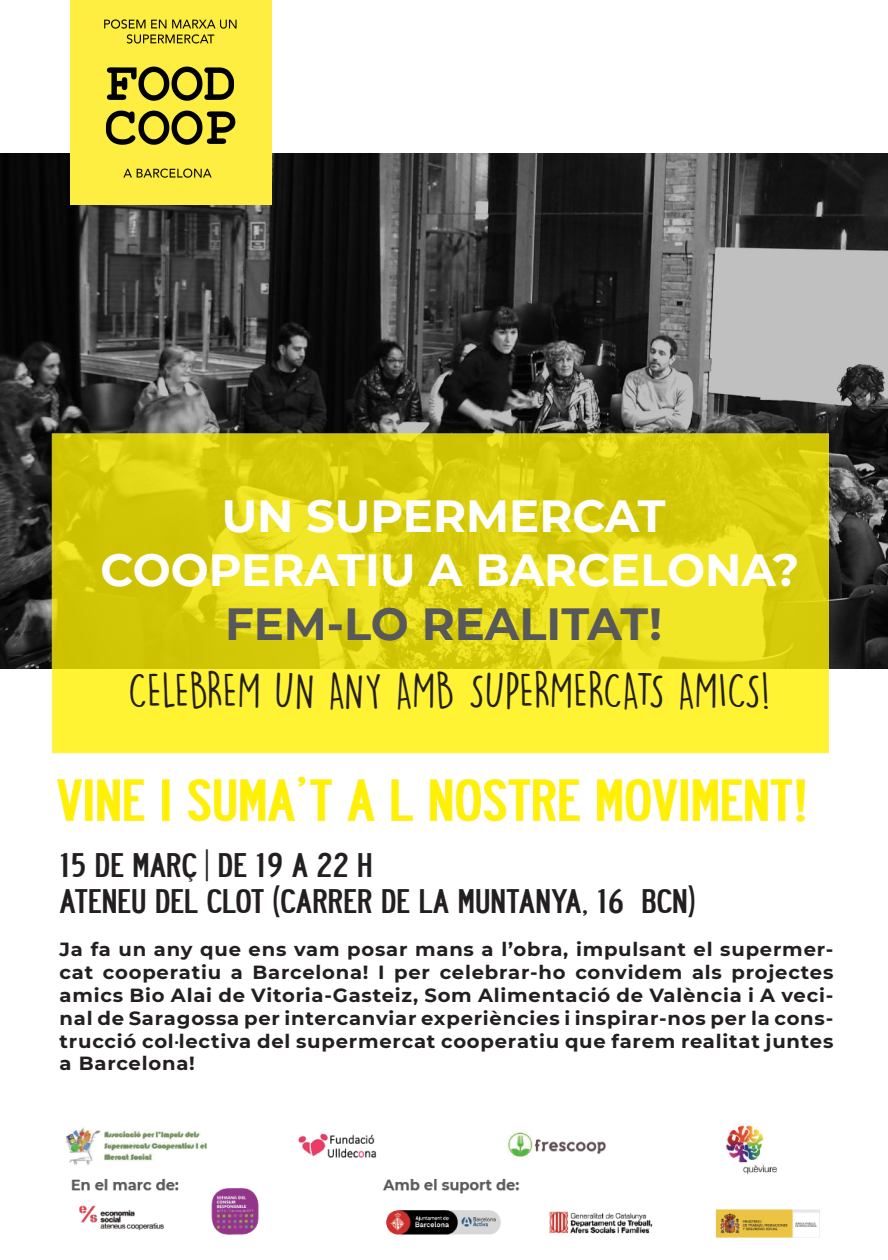
<style>
.page{position:relative;width:888px;height:1260px;background:#fff}
.page>*{position:absolute;margin:0;border:0;box-sizing:border-box;transform-origin:0 0}
.t1{font:51px "Roadway";color:#fff101;scale:1.21 1}
.t2{font:45.5px "DK Lemon Yellow Sun";color:#231f20}
.t3{font:700 45px "Montserrat";color:#fff}
.t4{font:700 45px "Montserrat";color:#57585a}
.t5{font:30px "Roadway";color:#231f20;scale:1.21 1}
.t6{font:700 19px/22.8px "Montserrat";letter-spacing:.04em;color:#231f20;text-align:justify}
</style>
<div class="page">
<img style="left:0;top:154px;width:888px;height:514px">
<img style="left:71px;top:0;width:200px;height:205px">
<svg style="left:52px;top:434px;width:777px;height:319px;background:#e5da1a"></svg>
<svg style="left:57px;top:779px;width:25px;height:42px"></svg>
<div style="left:85px;top:780px;width:7px;height:41px;border:1px solid #feee41"></div>
<svg style="left:97px;top:779px;width:47px;height:42px"></svg>
<div style="left:162px;top:780px;width:7px;height:41px;border:1px solid #feee41"></div>
<svg style="left:188px;top:777px;width:144px;height:44px"></svg>
<svg style="left:347px;top:779px;width:28px;height:42px"></svg>
<svg style="left:391px;top:779px;width:22px;height:42px"></svg>
<svg style="left:430px;top:779px;width:150px;height:42px"></svg>
<svg style="left:597px;top:779px;width:81px;height:42px"></svg>
<div style="left:681px;top:780px;width:7px;height:41px;border:1px solid #feee41"></div>
<svg style="left:693px;top:779px;width:112px;height:43px"></svg>
<img style="left:65px;top:1125px;width:755px;height:113px">
<p class="t3" style="left:222px;top:483px;width:445px">UN SUPERMERCAT</p>
<p class="t3" style="left:101px;top:537px;width:700px">COOPERATIU A BARCELONA?</p>
<p class="t4" style="left:225px;top:591px;width:439px">FEM-LO REALITAT!</p>
<p class="t2" style="left:128px;top:663px;width:644px">CELEBREM UN ANY AMB SUPERMERCATS AMICS!</p>
<p class="t1" style="left:57px;top:766px;width:622px">VINE I SUMA’T A L NOSTRE MOVIMENT!</p>
<p class="t5" style="left:59px;top:845px;width:260px">15 DE MARÇ | DE 19 A 22 H</p>
<p class="t5" style="left:59px;top:881px;width:527px">ATENEU DEL CLOT (CARRER DE LA MUNTANYA, 16 BCN)</p>
<p class="t6" style="left:60px;top:937px;width:775px">Ja fa un any que ens vam posar mans a l’obra, impulsant el supermer&shy;cat cooperatiu a Barcelona! I per celebrar-ho convidem als projectes amics Bio Alai de Vitoria-Gasteiz, Som Alimentació de València i A veci&shy;nal de Saragossa per intercanviar experiències i inspirar-nos per la cons&shy;trucció col·lectiva del supermercat cooperatiu que farem realitat juntes a Barcelona!</p>
</div>
